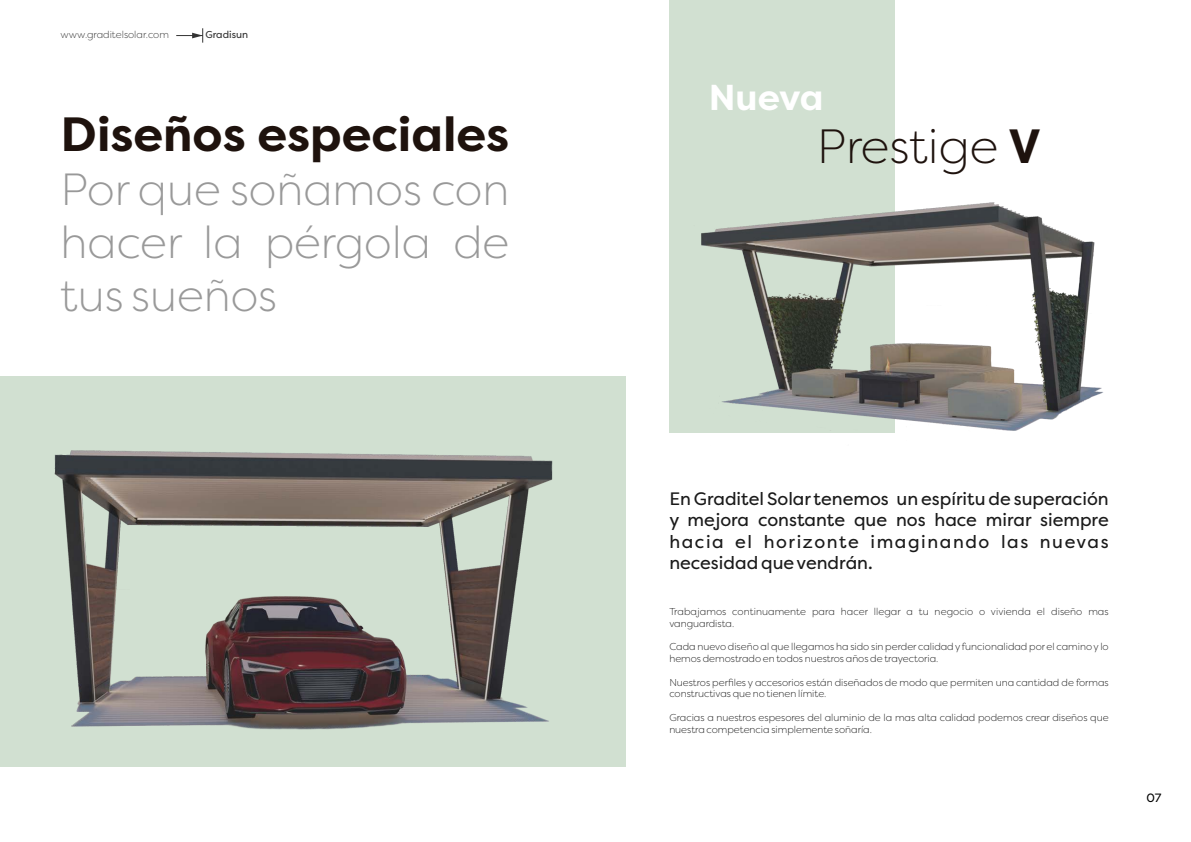
<style>
.page{position:relative;width:1191px;height:842px;background:#fff}
.page>*{position:absolute;margin:0;border:0;box-sizing:border-box;transform-origin:0 0}
.t1{font:700 48px "Filson Pro";color:#1e120d}
.t2{font:300 48px "Filson Pro";color:#1e120d}
.t3{font:300 45px/52.8px "Filson Pro";color:#999;text-align:justify}
.t4{font:700 36px "Filson Pro";letter-spacing:-.015em;color:#fff}
.t5{font:18px/21.1px "Filson Pro";letter-spacing:.085em;color:#1a1a1a;text-align:justify}
.t6{font:12px "Filson Pro";color:#000}
.t7{font:300 10px/11.7px "Filson Pro";color:#1a1a1a}
.t8{font:300 10px "Filson Pro";color:#333}
.t9{font:10px "Filson Pro";color:#333}
.s1{font-weight:700}
</style>
<div class="page">
<div style="left:669px;top:0;width:226px;height:433px;background:#d1e0d1"></div>
<img style="left:701px;top:202px;width:402px;height:229px">
<div style="left:0;top:376px;width:626px;height:390px;background:#d1e0d1"></div>
<img style="left:0;top:450px;width:565px;height:317px">
<svg style="left:176px;top:28px;width:27px;height:15px"></svg>
<p class="t8" style="left:61px;top:31px;width:110px">www.graditelsolar.com</p>
<p class="t9" style="left:205px;top:31px;width:44px">Gradisun</p>
<h1 class="t1" style="left:61px;top:117px;width:450px">Diseños especiales</h1>
<h2 class="t3" style="left:61px;top:168px;width:450px">Por que soñamos con hacer la pérgola de tus sueños</h2>
<h3 class="t4" style="left:709px;top:84px;width:116px">Nueva</h3>
<h1 class="t2" style="left:817px;top:128px;width:225px">Prestige <span class="s1">V</span></h1>
<h3 class="t5" style="left:669px;top:491px;width:441px">En Graditel Solar tenemos un espíritu de superación y mejora constante que nos hace mirar siempre hacia el horizonte imaginando las nuevas necesidad que vendrán.</h3>
<p class="t7" style="left:669px;top:607px;width:441px">Trabajamos continuamente para hacer llegar a tu negocio o vivienda el diseño mas vanguardista.</p>
<p class="t7" style="left:669px;top:642px;width:441px">Cada nuevo diseño al que llegamos ha sido sin perder calidad y funcionalidad por el camino y lo hemos demostrado en todos nuestros años de trayectoria.</p>
<p class="t7" style="left:669px;top:677px;width:441px">Nuestros perfiles y accesorios están diseñados de modo que permiten una cantidad de formas constructivas que no tienen límite.</p>
<p class="t7" style="left:669px;top:713px;width:441px">Gracias a nuestros espesores del aluminio de la mas alta calidad podemos crear diseños que nuestra competencia simplemente soñaría.</p>
<p class="t6" style="left:1146px;top:793px;width:16px">07</p>
</div>
